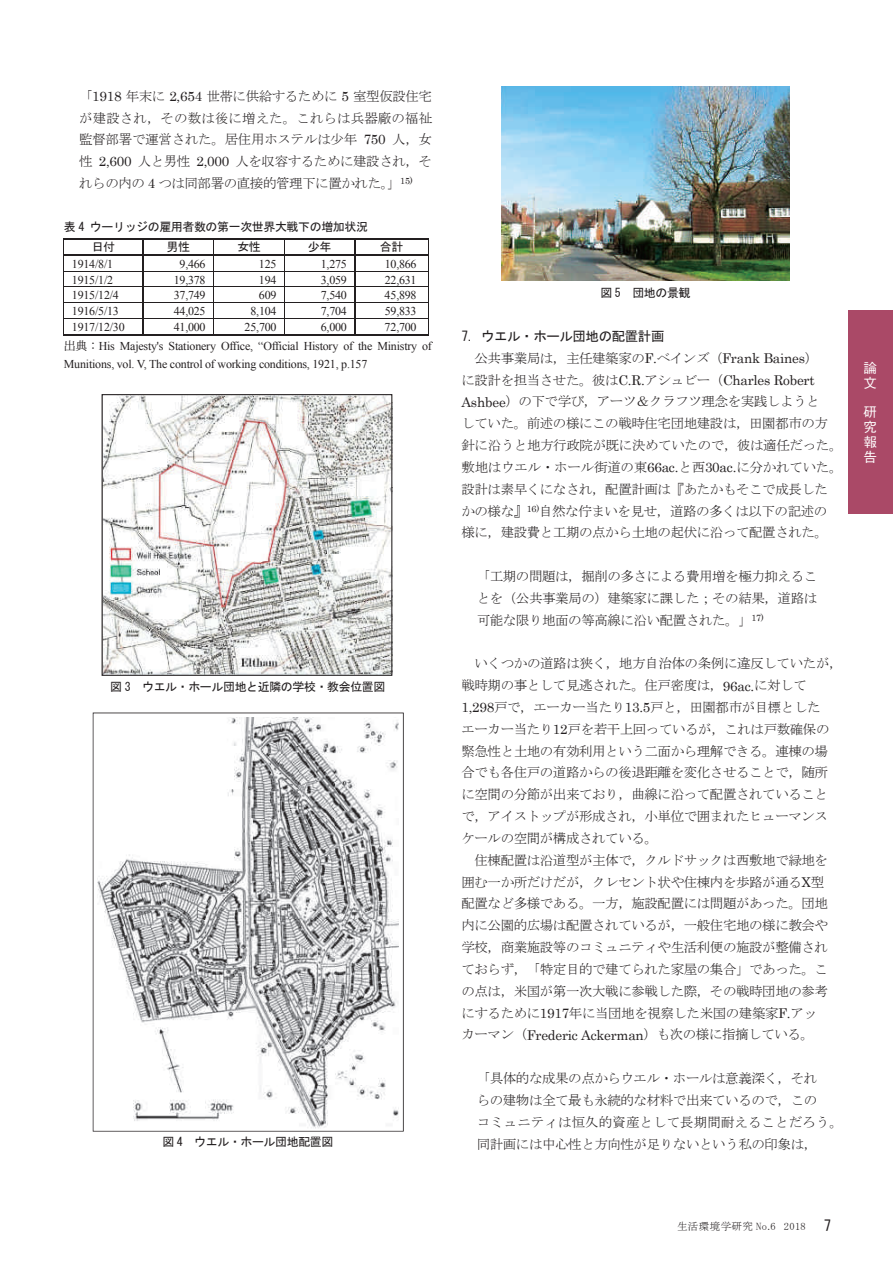
<style>
.page{position:relative;width:893px;height:1263px;background:#fff}
.page>*{position:absolute;margin:0;border:0;box-sizing:border-box;transform-origin:0 0}
.t1{font:13.5px/21.8px "MS Mincho";letter-spacing:-.035em;color:#231f20}
.t2{font:13.5px "MS Gothic";letter-spacing:-.035em;color:#231f20}
.t3{font:500 13.5px/14.9px "Gothic BBB Pro";color:#fff}
.t4{font:12px/18.5px "Times New Roman";letter-spacing:-.02em;color:#231f20}
.t5{font:12px/20.1px "MS Gothic";letter-spacing:-.03em;color:#231f20}
.t6{font:10.5px "MS Mincho";letter-spacing:.03em;color:#231f20}
.s1{font-family:"Century"}
.s2{font-family:"DFHS Mincho W3 WIN RKSJ H"}
.s3{font-family:"MS Gothic";font-size:15px}
</style>
<div class="page">
<div style="left:848px;top:310px;width:45px;height:204px;background:#aa4967"></div>
<hr style="left:64px;top:238px;width:78px;height:1px;background:#231f20">
<hr style="left:143px;top:238px;width:70px;height:1px;background:#231f20">
<hr style="left:213px;top:238px;width:71px;height:1px;background:#231f20">
<hr style="left:284px;top:238px;width:70px;height:1px;background:#231f20">
<hr style="left:355px;top:238px;width:73px;height:1px;background:#231f20">
<hr style="left:64px;top:254px;width:78px;height:2px;background:#231f20">
<hr style="left:143px;top:254px;width:70px;height:2px;background:#231f20">
<hr style="left:213px;top:254px;width:71px;height:2px;background:#231f20">
<hr style="left:284px;top:254px;width:70px;height:2px;background:#231f20">
<hr style="left:355px;top:254px;width:73px;height:2px;background:#231f20">
<hr style="left:63px;top:271px;width:366px;height:1px;background:#231f20">
<hr style="left:63px;top:287px;width:366px;height:1px;background:#231f20">
<hr style="left:63px;top:302px;width:366px;height:1px;background:#231f20">
<hr style="left:63px;top:318px;width:366px;height:1px;background:#231f20">
<svg style="left:63px;top:238px;width:1px;height:96px"></svg>
<hr style="left:63px;top:334px;width:79px;height:1px;background:#231f20">
<svg style="left:142px;top:238px;width:1px;height:97px"></svg>
<hr style="left:143px;top:334px;width:70px;height:1px;background:#231f20">
<svg style="left:213px;top:239px;width:1px;height:95px"></svg>
<hr style="left:213px;top:334px;width:71px;height:1px;background:#231f20">
<svg style="left:284px;top:239px;width:1px;height:95px"></svg>
<hr style="left:284px;top:334px;width:70px;height:1px;background:#231f20">
<svg style="left:354px;top:238px;width:1px;height:97px"></svg>
<hr style="left:355px;top:334px;width:73px;height:1px;background:#231f20">
<svg style="left:428px;top:238px;width:1px;height:97px"></svg>
<svg style="left:102px;top:394px;width:290px;height:282px"></svg>
<svg style="left:93px;top:712px;width:311px;height:419px"></svg>
<img style="left:501px;top:87px;width:289px;height:193px">
<p class="t1" style="left:79px;top:85px;width:354px;text-align:justify">「<span class="s1">1918</span> 年末に <span class="s1">2,654</span> 世帯に供給するために <span class="s1">5</span> 室型仮設住宅が建設され，その数は後に増えた。これらは兵器廠の福祉監督部署で運営された。居住用ホステルは少年 <span class="s1">750</span> 人，女性 <span class="s1">2,600</span> 人と男性 <span class="s1">2,000</span> 人を収容するために建設され，それらの内の <span class="s1">4</span> つは同部署の直接的管理下に置かれた。」<sup>15)</sup></p>
<p class="t5" style="left:92px;top:217px;width:278px;text-indent:-28px">表 4 ウーリッジの雇用者数の第一次世界大戦下の増加状況日付</p>
<p class="t5" style="left:166px;top:237px;width:25px">男性</p>
<p class="t5" style="left:237px;top:237px;width:25px">女性</p>
<p class="t5" style="left:308px;top:237px;width:25px">少年</p>
<p class="t5" style="left:380px;top:237px;width:25px">合計</p>
<p class="t4" style="left:72px;top:254px;width:43px">1914/8/1</p>
<p class="t4" style="left:179px;top:254px;width:28px">9,466</p>
<p class="t4" style="left:259px;top:254px;width:19px">125</p>
<p class="t4" style="left:321px;top:254px;width:28px">1,275</p>
<p class="t4" style="left:385px;top:254px;width:33px">10,866</p>
<p class="t4" style="left:72px;top:270px;width:43px">1915/1/2</p>
<p class="t4" style="left:174px;top:270px;width:33px">19,378</p>
<p class="t4" style="left:259px;top:270px;width:19px">194</p>
<p class="t4" style="left:321px;top:270px;width:28px">3,059</p>
<p class="t4" style="left:385px;top:270px;width:33px">22,631</p>
<p class="t4" style="left:72px;top:286px;width:48px">1915/12/4</p>
<p class="t4" style="left:174px;top:286px;width:33px">37,749</p>
<p class="t4" style="left:259px;top:286px;width:19px">609</p>
<p class="t4" style="left:321px;top:286px;width:28px">7,540</p>
<p class="t4" style="left:385px;top:286px;width:33px">45,898</p>
<p class="t4" style="left:72px;top:302px;width:49px">1916/5/13</p>
<p class="t4" style="left:174px;top:302px;width:33px">44,025</p>
<p class="t4" style="left:250px;top:302px;width:28px">8,104</p>
<p class="t4" style="left:321px;top:302px;width:28px">7,704</p>
<p class="t4" style="left:385px;top:302px;width:33px">59,833</p>
<p class="t4" style="left:72px;top:317px;width:54px">1917/12/30</p>
<p class="t4" style="left:174px;top:317px;width:33px">41,000</p>
<p class="t4" style="left:245px;top:317px;width:33px">25,700</p>
<p class="t4" style="left:321px;top:317px;width:28px">6,000</p>
<p class="t4" style="left:64px;top:317px;width:370px;text-indent:321px">72,700<br><span class="s2">出典：</span>His Majesty's Stationery Office, “Official History of the Ministry of<br>Munitions, vol. V, The control of working conditions, 1921, p.157</p>
<p class="t5" style="left:110px;top:677px;width:277px">図 3 ウエル・ホール団地と近隣の学校・教会位置図</p>
<p class="t5" style="left:162px;top:1131px;width:173px">図 4 ウエル・ホール団地配置図</p>
<p class="t5" style="left:600px;top:282px;width:92px">図 5 団地の景観</p>
<p class="t2" style="left:461px;top:329px;width:205px">7. ウエル・ホール団地の配置計画</p>
<p class="t1" style="left:461px;top:347px;width:383px;text-indent:13px">公共事業局は，主任建築家の<span class="s1">F.</span>ベインズ（<span class="s1">Frank Baines</span>）<br>に設計を担当させた。彼は<span class="s1">C.R.</span>アシュビー（<span class="s1">Charles Robert Ashbee</span>）の下で学び，アーツ＆クラフツ理念を実践しようと<br>していた。前述の様にこの戦時住宅団地建設は，田園都市の方針に沿うと地方行政院が既に決めていたので，彼は適任だった。敷地はウエル・ホール街道の東<span class="s1">66ac.</span>と西<span class="s1">30ac.</span>に分かれていた。設計は素早くになされ，配置計画は『あたかもそこで成長したかの様な』<sup>16)</sup>自然な佇まいを見せ，道路の多くは以下の記述の様に，建設費と工期の点から土地の起伏に沿って配置された。</p>
<p class="t1" style="left:477px;top:565px;width:342px;text-align:justify">「工期の問題は，掘削の多さによる費用増を極力抑えることを（公共事業局の）建築家に課した；その結果，道路は可能な限り地面の等高線に沿い配置された。」<sup>17)</sup></p>
<p class="t1" style="left:461px;top:653px;width:383px;text-indent:13px">いくつかの道路は狭く，地方自治体の条例に違反していたが，戦時期の事として見逃された。住戸密度は，<span class="s1">96ac.</span>に対して<br><span class="s1">1,298</span>戸で，エーカー当たり<span class="s1">13.5</span>戸と，田園都市が目標とした<br>エーカー当たり<span class="s1">12</span>戸を若干上回っているが，これは戸数確保の緊急性と土地の有効利用という二面から理解できる。連棟の場合でも各住戸の道路からの後退距離を変化させることで，随所に空間の分節が出来ており，曲線に沿って配置されていることで，アイストップが形成され，小単位で囲まれたヒューマンスケールの空間が構成されている。</p>
<p class="t1" style="left:461px;top:849px;width:368px;text-indent:13px">住棟配置は沿道型が主体で，クルドサックは西敷地で緑地を囲む一か所だけだが，クレセント状や住棟内を歩路が通る<span class="s1">X</span>型配置など多様である。一方，施設配置には問題があった。団地内に公園的広場は配置されているが，一般住宅地の様に教会や学校，商業施設等のコミュニティや生活利便の施設が整備されておらず，「特定目的で建てられた家屋の集合」であった。この点は，米国が第一次大戦に参戦した際，その戦時団地の参考にするために<span class="s1">1917</span>年に当団地を視察した米国の建築家<span class="s1">F.</span>アッカーマン（<span class="s1">Frederic Ackerman</span>）も次の様に指摘している。</p>
<p class="t1" style="left:477px;top:1067px;width:368px">「具体的な成果の点からウエル・ホールは意義深く，それ<br>らの建物は全て最も永続的な材料で出来ているので，この<br>コミュニティは恒久的資産として長期間耐えることだろう。同計画には中心性と方向性が足りないという私の印象は，</p>
<p class="t6" style="left:677px;top:1221px;width:156px">生活環境学研究 No.6 2018 <span class="s3">　7</span></p>
<p class="t3" style="left:864px;top:359px;width:15px">論文</p>
<p class="t3" style="left:864px;top:403px;width:15px;text-align:justify">研究報告</p>
</div>
